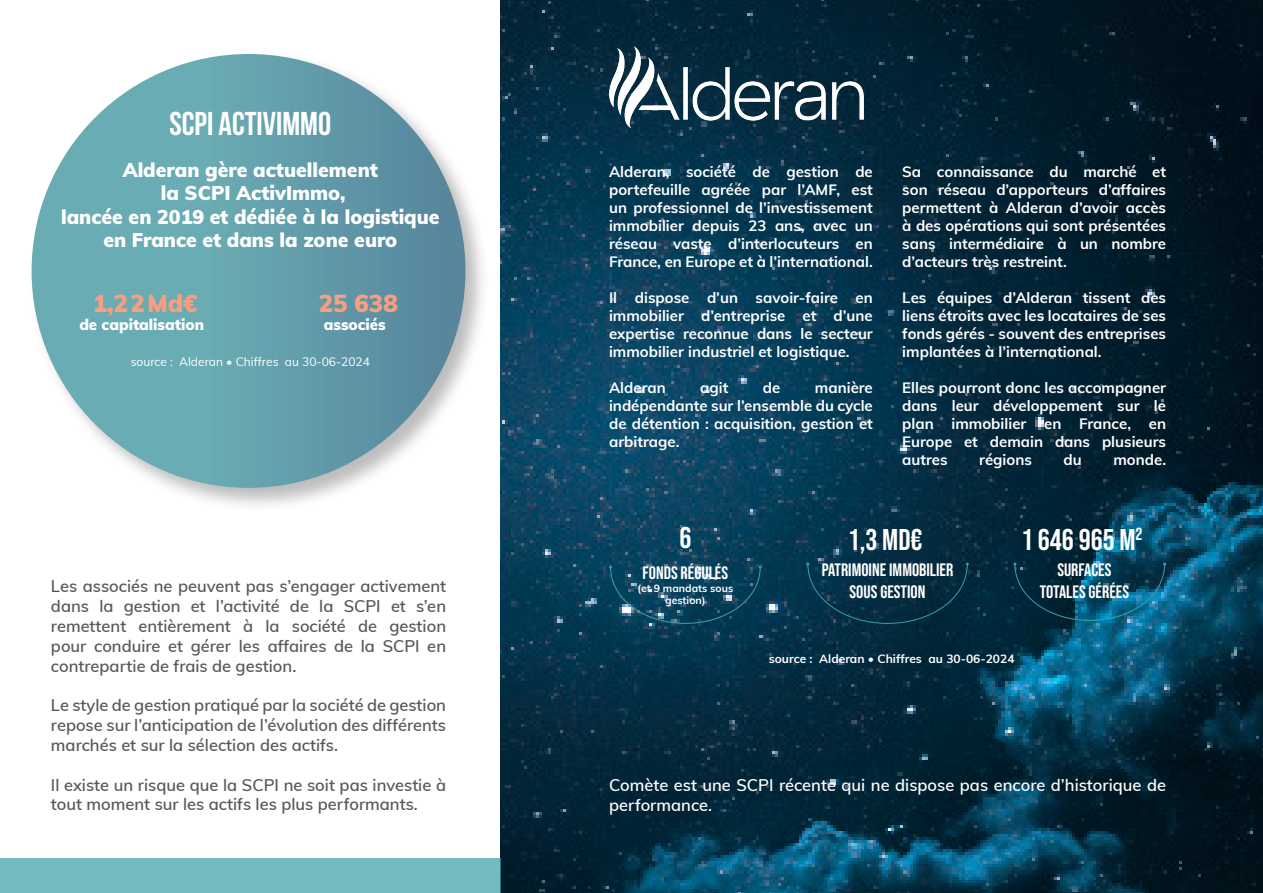
<style>
.page{position:relative;width:1263px;height:893px;background:#fff}
.page>*{position:absolute;margin:0;border:0;box-sizing:border-box;transform-origin:0 0}
.t1{font:700 33px "Bebas Neue";color:#fff}
.t2{font:30px "Bebas Neue";color:#fff}
.t3{font:900 24px "Muli";color:#f69f81}
.t4{font:900 19.5px/23.4px "Muli";color:#fff;text-align:center}
.t5{font:18px "Bebas Neue";color:#fff}
.t6{font:600 16.5px/19.8px "Muli";color:#57585a;text-align:justify}
.t7{font:600 16.5px/19.8px "Muli";color:#fff}
.t8{font:700 15px/18px "Muli";color:#fff;text-align:justify}
.t9{font:900 15px "Muli";color:#fff}
.t10{font:700 12px "Muli";color:#fff}
.t11{font:12px "Muli";color:#fff}
.t12{font:700 10.5px/12.6px "Muli";color:#fff;text-align:center}
</style>
<div class="page">
<img style="left:501px;top:0;width:762px;height:893px">
<div style="left:0;top:859px;width:501px;height:34px;background:#74bbbf"></div>
<img style="left:609px;top:46px;width:257px;height:82px">
<svg style="left:806px;top:563px;width:163px;height:61px;background:#062f44"></svg>
<svg style="left:1013px;top:563px;width:153px;height:58px;background:#05425c"></svg>
<div style="left:28px;top:50px;width:462px;height:462px;background:#231f20;opacity:.3"></div>
<div style="left:32px;top:54px;width:433px;height:434px;background:linear-gradient(to right,#6fb6b9,#598a9f);border-radius:217px"></div>
<svg style="left:609px;top:566px;width:153px;height:58px;background:#114863"></svg>
<p class="t1" style="left:170px;top:106px;width:163px">SCPI ACTIVIMMO</p>
<p class="t4" style="left:123px;top:157px;width:257px">Alderan gère actuellement</p>
<p class="t4" style="left:61px;top:181px;width:380px">la SCPI ActivImmo,<br>lancée en 2019 et dédiée à la logistique</p>
<p class="t4" style="left:103px;top:227px;width:295px">en France et dans la zone euro</p>
<p class="t3" style="left:93px;top:286px;width:106px">1,22Md€</p>
<p class="t9" style="left:79px;top:313px;width:126px">de capitalisation</p>
<p class="t3" style="left:319px;top:286px;width:80px">25 638</p>
<p class="t9" style="left:324px;top:313px;width:64px">associés</p>
<p class="t11" style="left:131px;top:353px;width:241px">source : Alderan • Chiffres au 30-06-2024</p>
<p class="t6" style="left:51px;top:576px;width:397px">Les associés ne peuvent pas s’engager activement dans la gestion et l’activité de la SCPI et s’en remettent entièrement à la société de gestion pour conduire et gérer les affaires de la SCPI en contrepartie de frais de gestion.</p>
<p class="t6" style="left:51px;top:695px;width:397px">Le style de gestion pratiqué par la société de gestion repose sur l’anticipation de l’évolution des différents marchés et sur la sélection des actifs.</p>
<p class="t6" style="left:51px;top:774px;width:397px">Il existe un risque que la SCPI ne soit pas investie à tout moment sur les actifs les plus performants.</p>
<p class="t8" style="left:609px;top:162px;width:265px">Alderan, société de gestion de portefeuille agréée par l’AMF, est un professionnel de l’investissement immobilier depuis 23 ans, avec un réseau vaste d’interlocuteurs en France, en Europe et à l’international.</p>
<p class="t8" style="left:609px;top:288px;width:265px">Il dispose d’un savoir-faire en immobilier d’entreprise et d’une expertise reconnue dans le secteur immobilier industriel et logistique.</p>
<p class="t8" style="left:609px;top:378px;width:58px">Alderan</p>
<p class="t8" style="left:700px;top:378px;width:30px">agit</p>
<p class="t8" style="left:763px;top:378px;width:19px">de</p>
<p class="t8" style="left:609px;top:378px;width:265px;text-indent:206px">manière indépendante sur l’ensemble du cycle de détention : acquisition, gestion et arbitrage.</p>
<p class="t8" style="left:902px;top:162px;width:265px">Sa connaissance du marché et son réseau d’apporteurs d’affaires permettent à Alderan d’avoir accès à des opérations qui sont présentées sans intermédiaire à un nombre d’acteurs très restreint.</p>
<p class="t8" style="left:902px;top:288px;width:265px">Les équipes d’Alderan tissent des liens étroits avec les locataires de ses fonds gérés - souvent des entreprises implantées à l’international.</p>
<p class="t8" style="left:902px;top:378px;width:265px">Elles pourront donc les accompagner dans leur développement sur le plan immobilier en France, en Europe et demain dans plusieurs autres</p>
<p class="t8" style="left:979px;top:450px;width:54px">régions</p>
<p class="t8" style="left:1063px;top:450px;width:20px">du</p>
<p class="t8" style="left:1113px;top:450px;width:54px">monde.</p>
<p class="t2" style="left:679px;top:521px;width:13px">6</p>
<p class="t5" style="left:643px;top:563px;width:87px">FONDS RÉGULÉS</p>
<p class="t12" style="left:637px;top:581px;width:97px">(et 9 mandats sous gestion)</p>
<p class="t2" style="left:848px;top:523px;width:76px">1,3 MD€</p>
<p class="t2" style="left:1021px;top:522px;width:123px">1 646 965 M<sup>2</sup></p>
<p class="t5" style="left:822px;top:560px;width:133px">PATRIMOINE IMMOBILIER</p>
<p class="t5" style="left:850px;top:581px;width:77px">SOUS GESTION</p>
<p class="t10" style="left:769px;top:649px;width:247px">source : Alderan • Chiffres au 30-06-2024</p>
<p class="t5" style="left:1057px;top:560px;width:56px">SURFACES</p>
<p class="t5" style="left:1040px;top:581px;width:91px">TOTALES GÉRÉES</p>
<p class="t7" style="left:609px;top:774px;width:558px">Comète est une SCPI récente qui ne dispose pas encore d’historique de performance.</p>
</div>
